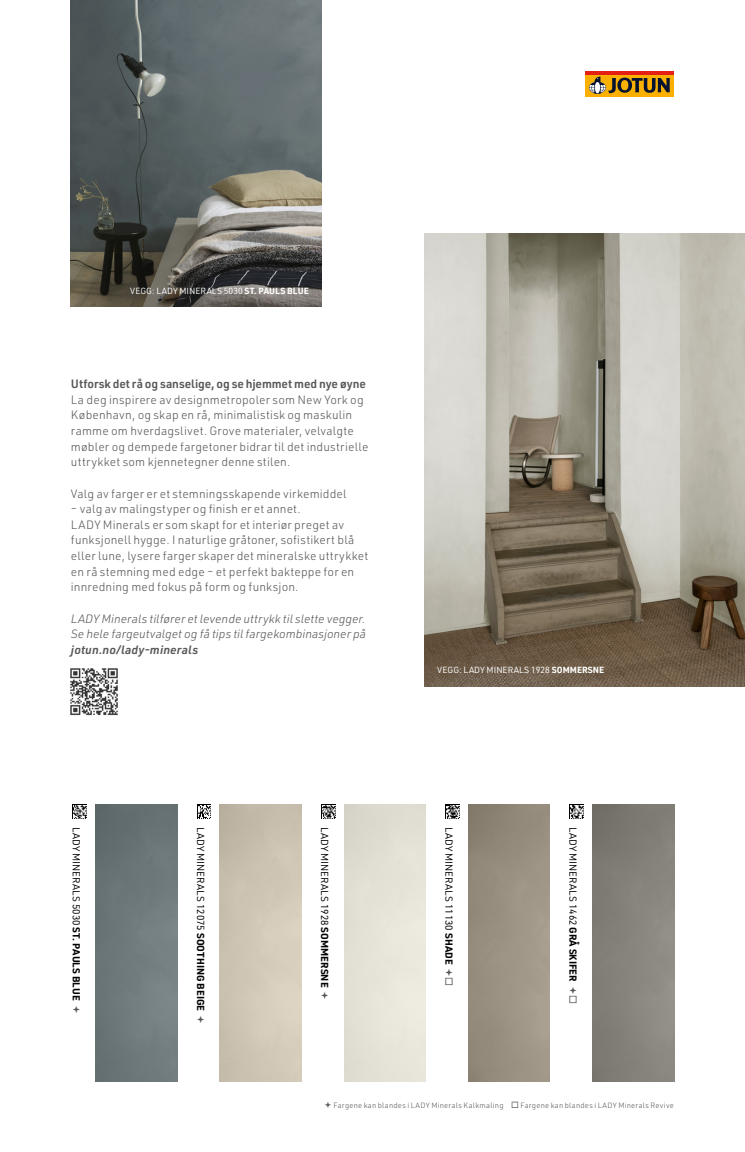
<style>
.page{position:relative;width:745px;height:1152px;background:#fff}
.page>*{position:absolute;margin:0;border:0;box-sizing:border-box;transform-origin:0 0}
.GCC2024_Body_text{font:300 11.88px/15.6px "URWDIN";letter-spacing:.01em;color:#575756}
.GCC2024_Body_text-2{font:italic 300 11.88px/15.6px "URWDIN";color:#575756}
.GCC2024_Body_text-3{font:600 11.88px "URWDIN";letter-spacing:-.01em;color:#575756}
.GCC2024_Body_text-4{font:italic 600 11.88px "URWDIN";letter-spacing:.01em;color:#575756}
.t1{font:10px "URWDIN";color:#000}
.t2{font:8.75px "URWDIN";color:#fff}
.t3{font:300 7.5px "URWDIN";letter-spacing:.03em;color:#575756}
.s1{font-weight:700}
</style>
<div class="page">
<img style="left:569px;top:804px;width:14px;height:14px">
<img style="left:445px;top:804px;width:14px;height:14px">
<img style="left:321px;top:804px;width:14px;height:14px">
<img style="left:197px;top:804px;width:14px;height:14px">
<img style="left:73px;top:804px;width:14px;height:14px">
<img style="left:592px;top:804px;width:81px;height:277px">
<img style="left:468px;top:804px;width:81px;height:277px">
<img style="left:96px;top:804px;width:81px;height:277px">
<img style="left:424px;top:234px;width:320px;height:452px">
<img style="left:71px;top:0;width:250px;height:306px">
<div style="left:585px;top:74px;width:88px;height:23px;background:#f9b000"></div>
<hr style="left:585px;top:71px;width:88px;height:3px;background:#e41f13">
<svg style="left:588px;top:77px;width:81px;height:17px"></svg>
<img style="left:70px;top:668px;width:48px;height:48px">
<p class="t2" style="left:130px;top:285px;width:180px">VEGG: LADY MINERALS 5030 <span class="s1">ST. PAULS BLUE</span></p>
<p class="GCC2024_Body_text-3" style="left:71px;top:376px;width:296px">Utforsk det rå og sanselige, og se hjemmet med nye øyne</p>
<p class="GCC2024_Body_text" style="left:71px;top:391px;width:299px">La deg inspirere av designmetropoler som New York og København, og skap en rå, minimalistisk og maskulin ramme om hverdagslivet. Grove materialer, velvalgte møbler og dempede fargetoner bidrar til det industrielle uttrykket som kjennetegner denne stilen.</p>
<p class="GCC2024_Body_text" style="left:71px;top:485px;width:277px">Valg av farger er et stemningsskapende virkemiddel</p>
<p class="GCC2024_Body_text" style="left:71px;top:501px;width:231px">– valg av malingstyper og finish er et annet.</p>
<p class="GCC2024_Body_text" style="left:71px;top:516px;width:298px">LADY Minerals er som skapt for et interiør preget av funksjonell hygge. I naturlige gråtoner, sofistikert blå eller lune, lysere farger skaper det mineralske uttrykket en rå stemning med edge – et perfekt bakteppe for en innredning med fokus på form og funksjon.</p>
<p class="GCC2024_Body_text-2" style="left:71px;top:610px;width:296px">LADY Minerals tilfører et levende uttrykk til slette vegger.<br>Se hele fargeutvalget og få tips til fargekombinasjoner på</p>
<p class="GCC2024_Body_text-4" style="left:71px;top:641px;width:129px">jotun.no/lady-minerals</p>
<p class="t1" style="left:83px;top:826px;width:175px;rotate:90deg">LADY MINERALS 5030 <span class="s1">ST. PAULS BLUE</span></p>
<p class="t1" style="left:207px;top:826px;width:186px;rotate:90deg">LADY MINERALS 12075 <span class="s1">SOOTHING BEIGE</span></p>
<p class="t1" style="left:331px;top:826px;width:162px;rotate:90deg">LADY MINERALS 1928 <span class="s1">SOMMERSNE</span></p>
<p class="t2" style="left:437px;top:664px;width:168px">VEGG: LADY MINERALS 1928 <span class="s1">SOMMERSNE</span></p>
<p class="t1" style="left:455px;top:826px;width:139px;rotate:90deg">LADY MINERALS 11130 <span class="s1">SHADE</span></p>
<p class="t1" style="left:579px;top:826px;width:156px;rotate:90deg">LADY MINERALS 1462 <span class="s1">GRÅ SKIFER</span></p>
<p class="t3" style="left:333px;top:1100px;width:342px">Fargene kan blandes i LADY Minerals Kalkmaling ◻ Fargene kan blandes i LADY Minerals Revive</p>
</div>
